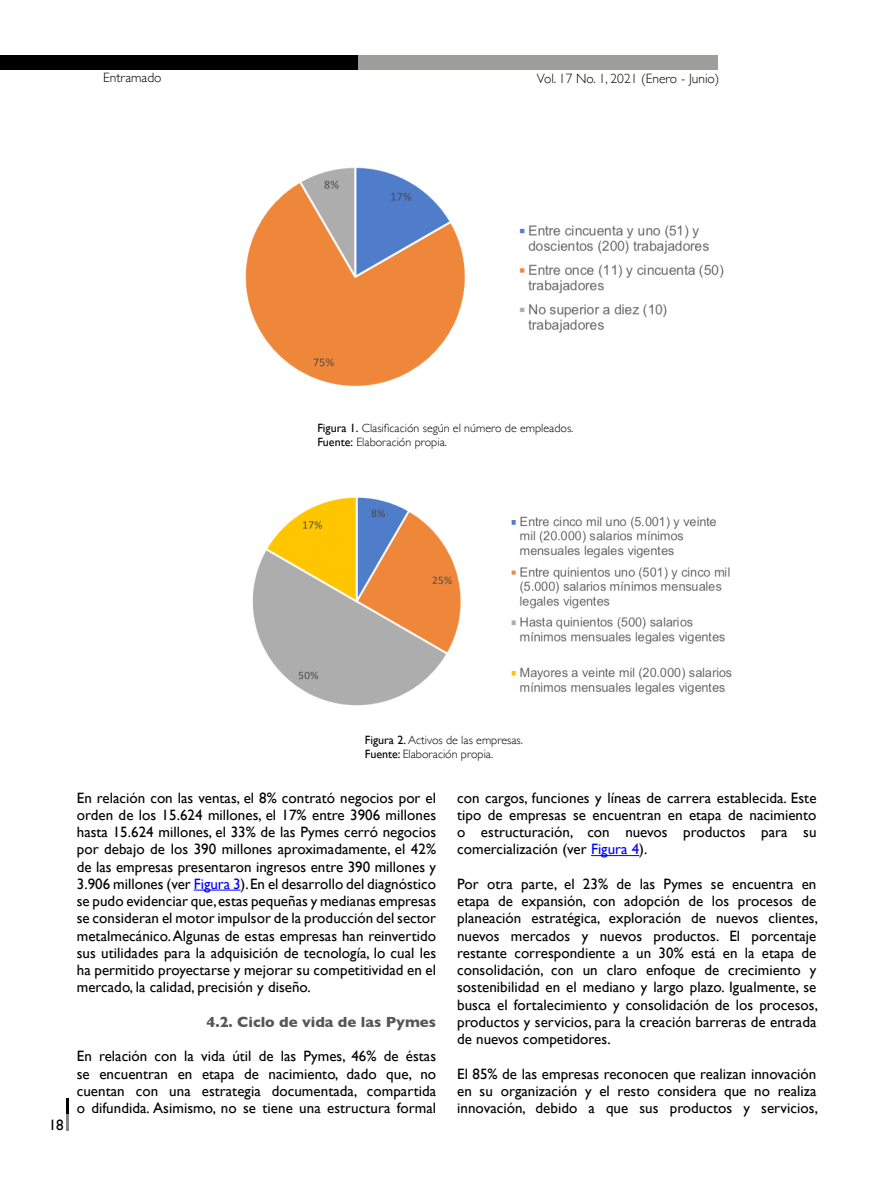
<style>
.page{position:relative;width:893px;height:1188px;background:#fff}
.page>*{position:absolute;margin:0;border:0;box-sizing:border-box;transform-origin:0 0}
.t1{font:15px/17.2px "Gill Sans";letter-spacing:.005em;color:#000;text-align:justify}
.t2{font:700 15px "Gill Sans";color:#575756}
.t3{font:300 13.5px "Gill Sans";color:#000}
.t4{font:300 12px/13.8px "Gill Sans";color:#000}
.s1{font-weight:400}
.s2{color:#00f}
</style>
<div class="page">
<svg style="left:66px;top:1099px;width:2px;height:31px"></svg>
<div style="left:358px;top:55px;width:360px;height:15px;background:#9d9d9c"></div>
<div style="left:0;top:55px;width:358px;height:15px;background:#000"></div>
<img style="left:511px;top:516px;width:221px;height:179px">
<hr style="left:194px;top:890px;width:47px;height:1px;background:#00f">
<hr style="left:591px;top:855px;width:48px;height:1px;background:#00f">
<img style="left:245px;top:167px;width:221px;height:219px">
<img style="left:519px;top:225px;width:205px;height:108px">
<img style="left:252px;top:497px;width:209px;height:209px">
<p class="t3" style="left:103px;top:67px;width:60px">Entramado</p>
<p class="t3" style="left:537px;top:68px;width:184px">Vol. 17 No. 1, 2021 (Enero - Junio)</p>
<p class="t4" style="left:317px;top:420px;width:258px"><span class="s1">Figura 1.</span> Clasificación según el número de empleados.<br><span class="s1">Fuente:</span> Elaboración propia.</p>
<p class="t1" style="left:49px;top:1116px;width:16px">18</p>
<p class="t4" style="left:365px;top:733px;width:160px"><span class="s1">Figura 2.</span> Activos de las empresas.<br><span class="s1">Fuente:</span> Elaboración propia.</p>
<p class="t1" style="left:77px;top:789px;width:361px">En relación con las ventas, el 8% contrató negocios por el orden de los 15.624 millones, el 17% entre 3906 millones hasta 15.624 millones, el 33% de las Pymes cerró negocios por debajo de los 390 millones aproximadamente, el 42% de las empresas presentaron ingresos entre 390 millones y 3.906 millones (ver <span class="s2">Figura 3</span>). En el desarrollo del diagnóstico se pudo evidenciar que, estas pequeñas y medianas empresas se consideran el motor impulsor de la producción del sector metalmecánico. Algunas de estas empresas han reinvertido sus utilidades para la adquisición de tecnología, lo cual les ha permitido proyectarse y mejorar su competitividad en el mercado, la calidad, precisión y diseño.</p>
<p class="t2" style="left:207px;top:1010px;width:231px">4.2. Ciclo de vida de las Pymes</p>
<p class="t1" style="left:77px;top:1048px;width:361px">En relación con la vida útil de las Pymes, 46% de éstas se encuentran en etapa de nacimiento, dado que, no cuentan con una estrategia documentada, compartida o difundida. Asimismo, no se tiene una estructura formal</p>
<p class="t1" style="left:457px;top:789px;width:361px">con cargos, funciones y líneas de carrera establecida. Este tipo de empresas se encuentran en etapa de nacimiento o estructuración, con nuevos productos para su comercialización (ver <span class="s2">Figura 4</span>).</p>
<p class="t1" style="left:457px;top:875px;width:362px">Por otra parte, el 23% de las Pymes se encuentra en etapa de expansión, con adopción de los procesos de planeación estratégica, exploración de nuevos clientes, nuevos mercados y nuevos productos. El porcentaje restante correspondiente a un 30% está en la etapa de consolidación, con un claro enfoque de crecimiento y sostenibilidad en el mediano y largo plazo. Igualmente, se busca el fortalecimiento y consolidación de los procesos, productos y servicios, para la creación barreras de entrada de nuevos competidores.</p>
<p class="t1" style="left:457px;top:1065px;width:362px">El 85% de las empresas reconocen que realizan innovación en su organización y el resto considera que no realiza innovación, debido a que sus productos y servicios,</p>
</div>
